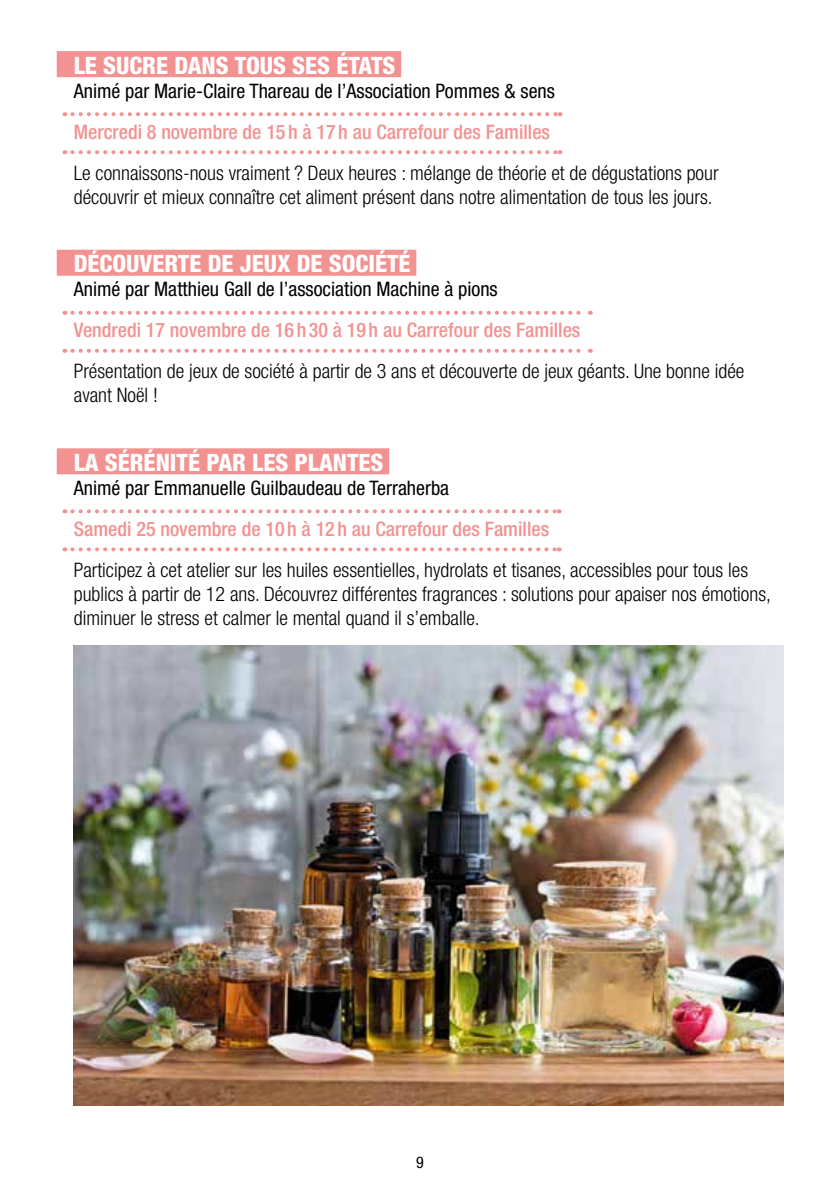
<style>
.page{position:relative;width:840px;height:1191px;background:#fff}
.page>*{position:absolute;margin:0;border:0;box-sizing:border-box;transform-origin:0 0}
.t1{font:800 condensed 24px "Helvetica Neue LT Pro";color:#fff}
.t2{font:300 condensed 20px/24px "Helvetica Neue LT Pro";color:#000}
.t3{font:500 condensed 20px "Helvetica Neue LT Pro";color:#f29291}
.t4{font:condensed 20px "Helvetica Neue LT Pro";color:#000}
.t5{font:condensed 16px "Helvetica Neue LT Pro";color:#000}
</style>
<div class="page">
<div style="left:57px;top:51px;width:344px;height:26px;background:#f29291"></div>
<svg style="left:72px;top:112px;width:488px;height:4px"></svg>
<svg style="left:72px;top:150px;width:488px;height:4px"></svg>
<div style="left:57px;top:250px;width:359px;height:26px;background:#f29291"></div>
<svg style="left:72px;top:311px;width:518px;height:4px"></svg>
<svg style="left:72px;top:349px;width:518px;height:4px"></svg>
<div style="left:57px;top:448px;width:332px;height:26px;background:#f29291"></div>
<svg style="left:72px;top:509px;width:487px;height:4px"></svg>
<svg style="left:72px;top:547px;width:487px;height:4px"></svg>
<img style="left:74px;top:645px;width:708px;height:461px">
<p class="t1" style="left:74px;top:51px;width:323px">LE SUCRE DANS TOUS SES ÉTATS</p>
<p class="t4" style="left:74px;top:79px;width:482px">Animé par Marie-Claire Thareau de l’Association Pommes &amp; sens</p>
<p class="t3" style="left:74px;top:120px;width:477px">Mercredi 8 novembre de 15 h à 17 h au Carrefour des Familles</p>
<p class="t2" style="left:74px;top:161px;width:646px">Le connaissons-nous vraiment ? Deux heures : mélange de théorie et de dégustations pour découvrir et mieux connaître cet aliment présent dans notre alimentation de tous les jours.</p>
<p class="t1" style="left:74px;top:249px;width:338px">DÉCOUVERTE DE JEUX DE SOCIÉTÉ</p>
<p class="t4" style="left:74px;top:277px;width:425px">Animé par Matthieu Gall de l’association Machine à pions</p>
<p class="t3" style="left:74px;top:318px;width:508px">Vendredi 17 novembre de 16 h 30 à 19 h au Carrefour des Familles</p>
<p class="t2" style="left:74px;top:359px;width:671px">Présentation de jeux de société à partir de 3 ans et découverte de jeux géants. Une bonne idée avant Noël !</p>
<p class="t1" style="left:74px;top:448px;width:311px">LA SÉRÉNITÉ PAR LES PLANTES</p>
<p class="t4" style="left:74px;top:476px;width:376px">Animé par Emmanuelle Guilbaudeau de Terraherba</p>
<p class="t3" style="left:74px;top:517px;width:476px">Samedi 25 novembre de 10 h à 12 h au Carrefour des Familles</p>
<p class="t2" style="left:74px;top:558px;width:698px">Participez à cet atelier sur les huiles essentielles, hydrolats et tisanes, accessibles pour tous les publics à partir de 12 ans. Découvrez différentes fragrances : solutions pour apaiser nos émotions, diminuer le stress et calmer le mental quand il s’emballe.</p>
<p class="t5" style="left:416px;top:1153px;width:9px">9</p>
</div>
